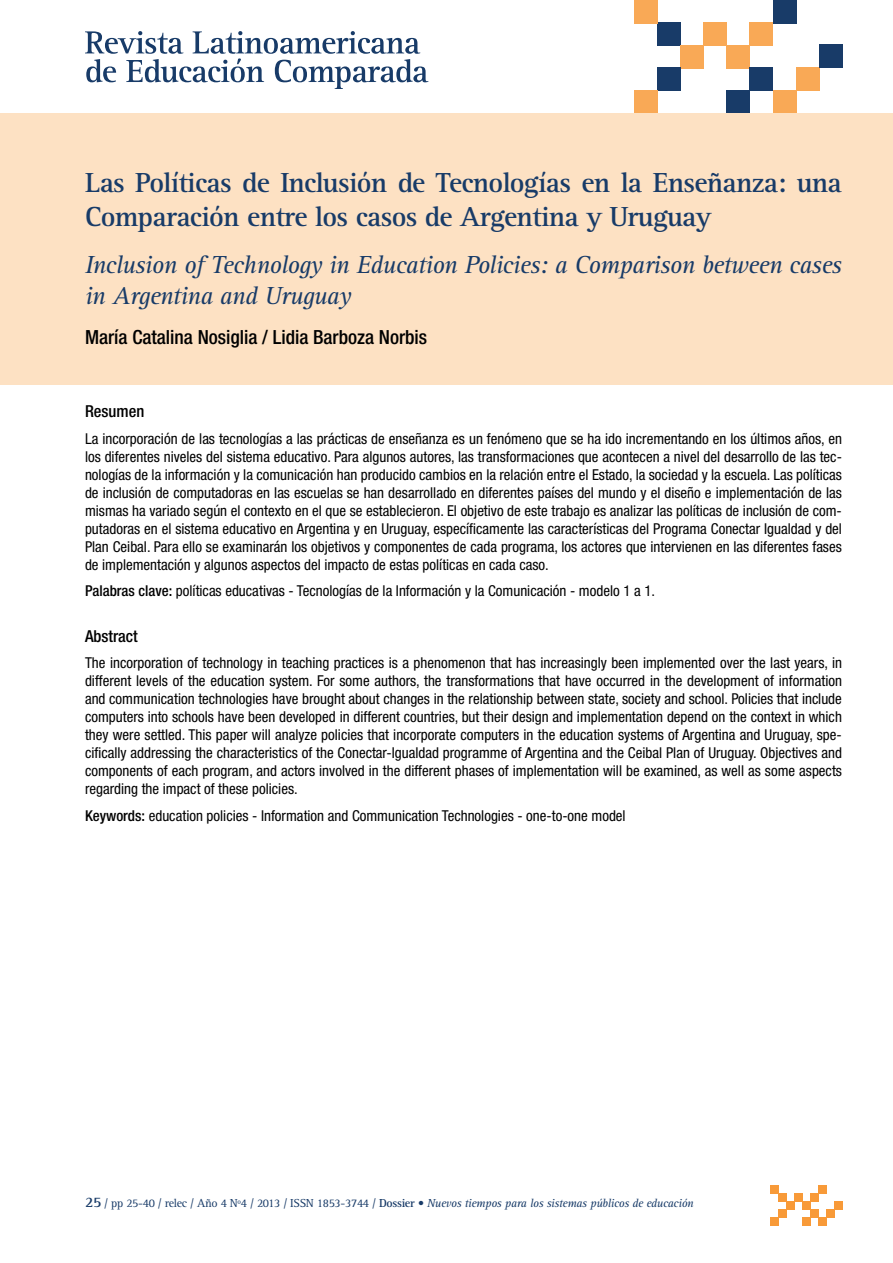
<style>
.page{position:relative;width:893px;height:1263px;background:#fff}
.page>*{position:absolute;margin:0;border:0;box-sizing:border-box;transform-origin:0 0}
.t1{font:700 28.5px/34.2px "Rotis Serif";letter-spacing:-.025em;color:#183b68}
.t2{font:italic 25.5px/30.6px "Rotis Serif";letter-spacing:-.025em;color:#183b68}
.t3{font:500 condensed 19.5px "Helvetica Neue";color:#000}
.t4{font:500 condensed 16.5px "Helvetica Neue";color:#000}
.t5{font:condensed 15px/18px "Helvetica Neue";color:#000;text-align:justify}
.t6{font:italic 12px "Rotis Serif";letter-spacing:-.025em;color:#183b68}
.s1{font-weight:500}
.s2{font-weight:700;font-style:normal;font-size:15px}
.s3{font-style:normal}
.s4{font-weight:700;font-style:normal}
</style>
<div class="page">
<svg style="left:85px;top:31px;width:343px;height:58px"></svg>
<div style="left:657px;top:23px;width:23px;height:23px;background:#183b68"></div>
<div style="left:680px;top:45px;width:24px;height:23px;background:#f9a956"></div>
<div style="left:657px;top:68px;width:23px;height:23px;background:#183b68"></div>
<div style="left:634px;top:91px;width:23px;height:23px;background:#f9a956"></div>
<div style="left:704px;top:22px;width:23px;height:24px;background:#f9a956"></div>
<div style="left:727px;top:45px;width:23px;height:23px;background:#f9a956"></div>
<div style="left:750px;top:22px;width:23px;height:24px;background:#f9a956"></div>
<div style="left:773px;top:0;width:23px;height:23px;background:#183b68"></div>
<div style="left:750px;top:68px;width:23px;height:23px;background:#183b68"></div>
<div style="left:727px;top:91px;width:23px;height:23px;background:#183b68"></div>
<div style="left:773px;top:91px;width:23px;height:23px;background:#f9a956"></div>
<div style="left:796px;top:67px;width:23px;height:24px;background:#f9a956"></div>
<div style="left:819px;top:45px;width:23px;height:23px;background:#183b68"></div>
<div style="left:634px;top:0;width:23px;height:23px;background:#f9a956"></div>
<div style="left:778px;top:1193px;width:8px;height:8px;background:#f89a38"></div>
<div style="left:786px;top:1201px;width:8px;height:8px;background:#f89a38"></div>
<div style="left:778px;top:1209px;width:8px;height:8px;background:#f89a38"></div>
<div style="left:770px;top:1217px;width:8px;height:8px;background:#f89a38"></div>
<div style="left:794px;top:1193px;width:8px;height:8px;background:#f89a38"></div>
<div style="left:802px;top:1201px;width:8px;height:8px;background:#f89a38"></div>
<div style="left:810px;top:1193px;width:8px;height:8px;background:#f89a38"></div>
<div style="left:818px;top:1186px;width:8px;height:8px;background:#f89a38"></div>
<div style="left:810px;top:1209px;width:8px;height:8px;background:#f89a38"></div>
<div style="left:802px;top:1217px;width:8px;height:8px;background:#f89a38"></div>
<div style="left:818px;top:1217px;width:8px;height:8px;background:#f89a38"></div>
<div style="left:826px;top:1209px;width:8px;height:8px;background:#f89a38"></div>
<div style="left:834px;top:1201px;width:8px;height:8px;background:#f89a38"></div>
<div style="left:770px;top:1186px;width:8px;height:8px;background:#f89a38"></div>
<div style="left:0;top:114px;width:893px;height:271px;background:#fde1c3"></div>
<h1 class="t1" style="left:85px;top:166px;width:758px">Las Políticas de Inclusión de Tecnologías en la Enseñanza: una<br>Comparación entre los casos de Argentina y Uruguay</h1>
<h2 class="t2" style="left:85px;top:251px;width:758px">Inclusion of Technology in Education Policies: a Comparison between cases in Argentina and Uruguay</h2>
<h3 class="t3" style="left:85px;top:326px;width:344px">María Catalina Nosiglia / Lidia Barboza Norbis</h3>
<p class="t4" style="left:85px;top:402px;width:61px">Resumen</p>
<p class="t5" style="left:85px;top:429px;width:758px">La incorporación de las tecnologías a las prácticas de enseñanza es un fenómeno que se ha ido incrementando en los últimos años, en los diferentes niveles del sistema educativo. Para algunos autores, las transformaciones que acontecen a nivel del desarrollo de las tec&shy;nologías de la información y la comunicación han producido cambios en la relación entre el Estado, la sociedad y la escuela. Las políticas de inclusión de computadoras en las escuelas se han desarrollado en diferentes países del mundo y el diseño e implementación de las mismas ha variado según el contexto en el que se establecieron. El objetivo de este trabajo es analizar las políticas de inclusión de com&shy;putadoras en el sistema educativo en Argentina y en Uruguay, específicamente las características del Programa Conectar Igualdad y del Plan Ceibal. Para ello se examinarán los objetivos y componentes de cada programa, los actores que intervienen en las diferentes fases de implementación y algunos aspectos del impacto de estas políticas en cada caso.</p>
<p class="t5" style="left:85px;top:582px;width:572px"><span class="s1">Palabras clave:</span> políticas educativas - Tecnologías de la Información y la Comunicación - modelo 1 a 1.</p>
<p class="t4" style="left:85px;top:626px;width:54px">Abstract</p>
<p class="t5" style="left:85px;top:654px;width:758px">The incorporation of technology in teaching practices is a phenomenon that has increasingly been implemented over the last years, in different levels of the education system. For some authors, the transformations that have occurred in the development of information and communication technologies have brought about changes in the relationship between state, society and school. Policies that include computers into schools have been developed in different countries, but their design and implementation depend on the context in which they were settled. This paper will analyze policies that incorporate computers in the education systems of Argentina and Uruguay, spe&shy;cifically addressing the characteristics of the Conectar-Igualdad programme of Argentina and the Ceibal Plan of Uruguay. Objectives and components of each program, and actors involved in the different phases of implementation will be examined, as well as some aspects regarding the impact of these policies.</p>
<p class="t5" style="left:85px;top:806px;width:542px"><span class="s1">Keywords:</span> education policies - Information and Communication Technologies - one-to-one model</p>
<p class="t6" style="left:85px;top:1196px;width:610px"><span class="s2">25</span> <span class="s3">/ pp 25-40 / relec / Año 4 Nº4 / 2013 / ISSN 1853-3744 /</span> <span class="s4">Dossier •</span> Nuevos tiempos para los sistemas públicos de educación</p>
</div>
